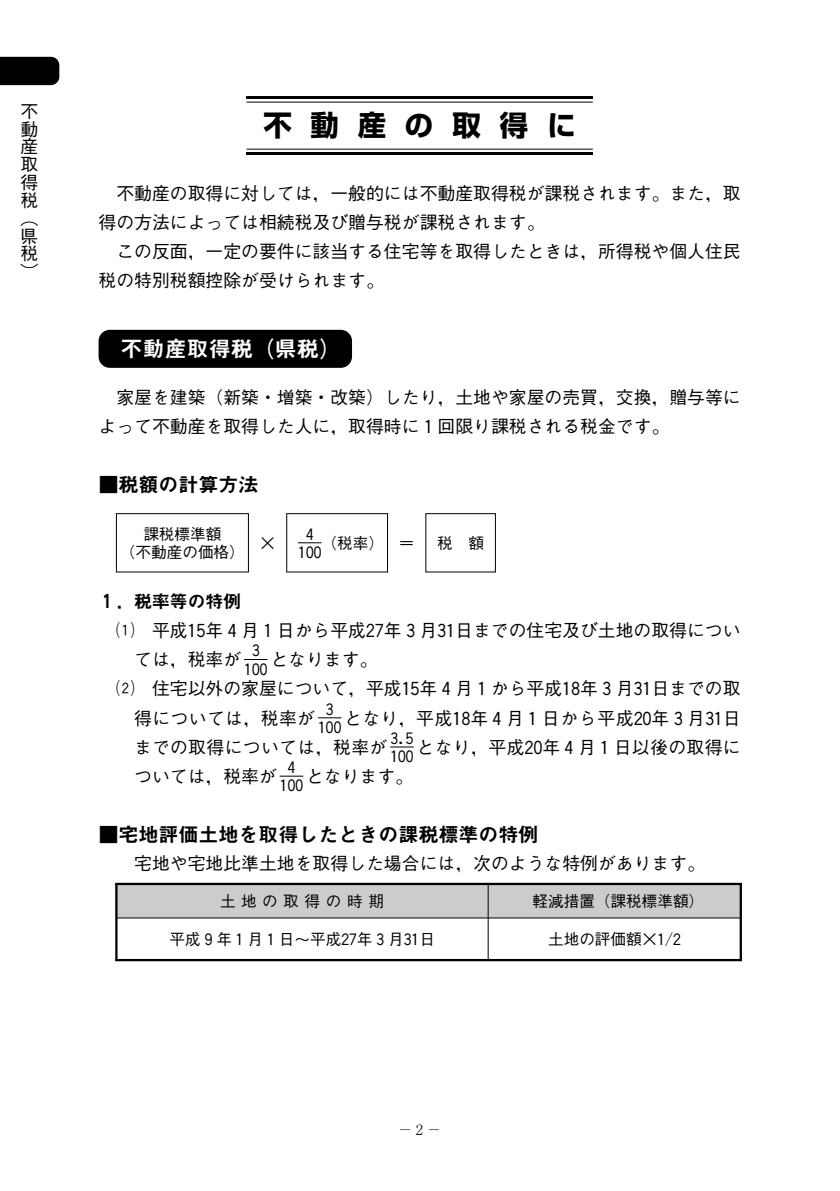
<style>
.page{position:relative;width:840px;height:1191px;background:#fff}
.page>*{position:absolute;margin:0;border:0;box-sizing:border-box;transform-origin:0 0}
.t1{font:700 28.4px "Shin Go";letter-spacing:.665em;color:#000}
.t2{font:22px "Midashi Go MB31";color:#fff}
.t3{font:20px "Midashi Go MB31";color:#000}
.t4{font:500 17.8px/17.8px "Gothic BBB";color:#000}
.t5{font:500 17.8px "Gothic BBB";letter-spacing:.02em;color:#000}
.t6{font:17.8px "Midashi Go MB31";color:#000}
.t7{font:500 15.6px/18.4px "Gothic BBB";color:#000;text-align:center}
.t8{font:500 15.6px "Gothic BBB";letter-spacing:.345em;color:#000}
.t9{font:300 14.2px "Ryumin";color:#000}
.s1{font-family:"Edi F ux&gq Gc 13 Lj 003 001";font-weight:400}
</style>
<div class="page">
<hr style="left:246px;top:152px;width:346px;height:3px;background:#000">
<hr style="left:246px;top:96px;width:346px;height:3px;background:#000">
<hr style="left:246px;top:102px;width:346px;height:1px;background:#000">
<hr style="left:246px;top:149px;width:346px;height:1px;background:#000">
<div style="left:98px;top:330px;width:254px;height:38px;background:#000"></div>
<hr style="left:495px;top:514px;width:1px;height:58px;background:#000">
<hr style="left:387px;top:514px;width:1px;height:58px;background:#000">
<hr style="left:248px;top:514px;width:1px;height:58px;background:#000">
<hr style="left:116px;top:514px;width:1px;height:58px;background:#000">
<hr style="left:286px;top:514px;width:1px;height:58px;background:#000">
<hr style="left:425px;top:514px;width:1px;height:58px;background:#000">
<hr style="left:425px;top:572px;width:70px;height:1px;background:#000">
<hr style="left:286px;top:572px;width:102px;height:1px;background:#000">
<hr style="left:116px;top:572px;width:133px;height:1px;background:#000">
<hr style="left:116px;top:513px;width:133px;height:1px;background:#000">
<hr style="left:286px;top:513px;width:102px;height:1px;background:#000">
<hr style="left:425px;top:513px;width:70px;height:1px;background:#000">
<svg style="left:298px;top:542px;width:23px;height:1px"></svg>
<svg style="left:244px;top:659px;width:23px;height:1px"></svg>
<svg style="left:318px;top:717px;width:23px;height:1px"></svg>
<svg style="left:390px;top:747px;width:23px;height:1px"></svg>
<svg style="left:279px;top:776px;width:24px;height:1px"></svg>
<div style="left:116px;top:884px;width:624px;height:34px;background:#ccc"></div>
<hr style="left:739px;top:884px;width:2px;height:76px;background:#000">
<hr style="left:487px;top:884px;width:1px;height:76px;background:#000">
<hr style="left:115px;top:884px;width:2px;height:76px;background:#000">
<hr style="left:115px;top:959px;width:626px;height:2px;background:#000">
<hr style="left:116px;top:917px;width:624px;height:1px;background:#000">
<hr style="left:115px;top:883px;width:626px;height:2px;background:#000">
<div style="left:0;top:57px;width:59px;height:28px;background:#000"></div>
<p class="t4" style="left:21px;top:105px;width:19px;text-align:justify">不動産取得税（県税）</p>
<h1 class="t1" style="left:263px;top:115px;width:314px">不動産の取得に</h1>
<p class="t4" style="left:98px;top:181px;width:643px;line-height:29.2px;text-indent:18px">不動産の取得に対しては，一般的には不動産取得税が課税されます。また，取得の方法によっては相続税及び贈与税が課税されます。</p>
<p class="t4" style="left:98px;top:239px;width:643px;line-height:29.2px;text-indent:18px">この反面，一定の要件に該当する住宅等を取得したときは，所得税や個人住民税の特別税額控除が受けられます。</p>
<p class="t2" style="left:120px;top:341px;width:222px">不動産取得税（県税）</p>
<p class="t4" style="left:98px;top:385px;width:643px;line-height:29.2px;text-indent:18px">家屋を建築（新築・増築・改築）したり，土地や家屋の売買，交換，贈与等によって不動産を取得した人に，取得時に１回限り課税される税金です。</p>
<p class="t3" style="left:98px;top:477px;width:161px">■税額の計算方法</p>
<p class="t7" style="left:120px;top:526px;width:126px">課税標準額<br>（不動産の価格）</p>
<p class="t7" style="left:259px;top:536px;width:17px">×</p>
<p class="t7" style="left:294px;top:526px;width:33px">４<br>１００</p>
<p class="t7" style="left:321px;top:536px;width:94px">（税率） ＝</p>
<p class="t7" style="left:437px;top:536px;width:48px">税 額</p>
<p class="t6" style="left:98px;top:594px;width:144px">１．税率等の特例</p>
<p class="t4" style="left:134px;top:618px;width:607px;line-height:29.2px;text-indent:-18px"><span class="s1">-</span> 平成１５年４月１日から平成２７年３月３１日までの住宅及び土地の取得については，税率が</p>
<p class="t7" style="left:240px;top:643px;width:33px">３<br>１００</p>
<p class="t4" style="left:270px;top:653px;width:108px">となります。</p>
<p class="t4" style="left:152px;top:682px;width:589px">住宅以外の家屋について，平成１５年４月１から平成１８年３月３１日までの取</p>
<p class="t5" style="left:134px;top:711px;width:182px">得については，税率が</p>
<p class="t7" style="left:314px;top:702px;width:33px">３<br>１００</p>
<p class="t4" style="left:134px;top:706px;width:607px;line-height:29.2px;text-indent:210px">となり，平成１８年４月１日から平成２０年３月３１日までの取得については，税率が</p>
<p class="t7" style="left:386px;top:731px;width:33px;text-align:left">３．５<br>１００</p>
<p class="t5" style="left:416px;top:740px;width:325px">となり，平成２０年４月１日以後の取得に</p>
<p class="t4" style="left:134px;top:770px;width:144px">ついては，税率が</p>
<p class="t7" style="left:276px;top:760px;width:33px">４<br>１００</p>
<p class="t4" style="left:306px;top:770px;width:108px">となります。</p>
<p class="t3" style="left:98px;top:827px;width:441px">■宅地評価土地を取得したときの課税標準の特例</p>
<p class="t4" style="left:134px;top:857px;width:572px">宅地や宅地比準土地を取得した場合には，次のような特例があります。</p>
<p class="t8" style="left:220px;top:895px;width:165px">土地の取得の時期</p>
<p class="t7" style="left:532px;top:894px;width:173px">軽減措置（課税標準額）</p>
<p class="t7" style="left:169px;top:932px;width:267px">平成９年１月１日～平成２７年３月３１日</p>
<p class="t7" style="left:547px;top:932px;width:138px">土地の評価額×１／２</p>
<p class="t9" style="left:398px;top:1124px;width:44px">－２－</p>
</div>
